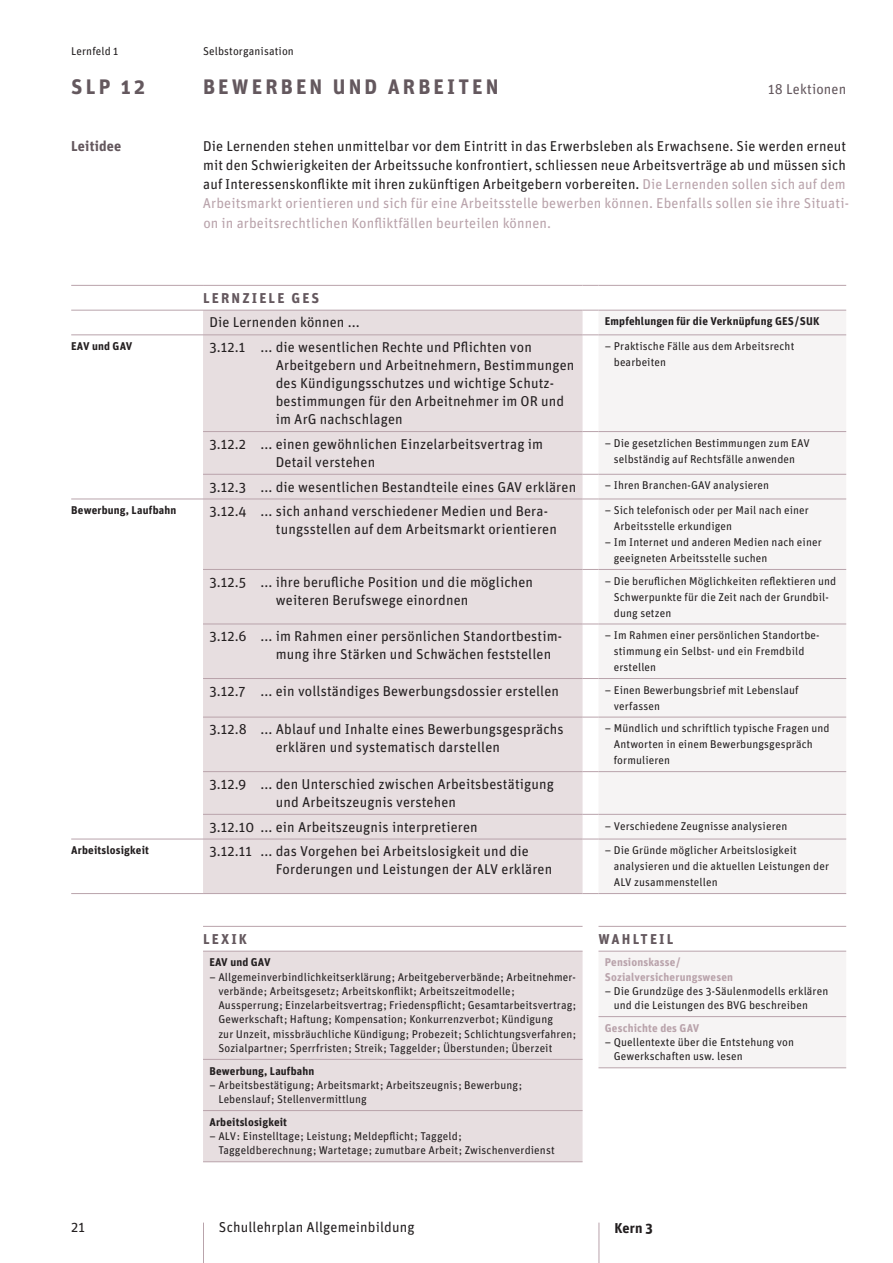
<style>
.page{position:relative;width:893px;height:1263px;background:#fff}
.page>*{position:absolute;margin:0;border:0;box-sizing:border-box;transform-origin:0 0}
.t1{font:700 21px "Unit";letter-spacing:.15em;color:#64585e}
.t2{font:14.25px/18px "Unit";letter-spacing:.01em;color:#231f20}
.t3{font:700 14.25px "Unit";letter-spacing:.15em;color:#64585e}
.t4{font:14.25px "Unit";letter-spacing:.01em;color:#64585e}
.t5{font:700 14.25px "Unit";color:#231f20}
.t6{font:11.25px/15.9px "Unit";letter-spacing:.01em;color:#231f20}
.t7{font:700 11.25px "Unit";letter-spacing:.015em;color:#231f20}
.t8{font:700 11.25px/14.2px "Unit";letter-spacing:.015em;color:#b9a3ab}
.s1{color:#b9a3ab}
</style>
<div class="page">
<hr style="left:203px;top:1222px;width:1px;height:41px;background:#b9a3ab">
<hr style="left:598px;top:1222px;width:1px;height:41px;background:#b9a3ab">
<div style="left:203px;top:311px;width:380px;height:582px;background:#e7dee0"></div>
<div style="left:598px;top:311px;width:248px;height:582px;background:#f6f4f4"></div>
<hr style="left:203px;top:431px;width:380px;height:1px;background:#b9a3ab">
<svg style="left:583px;top:431px;width:15px;height:1px"></svg>
<hr style="left:203px;top:474px;width:380px;height:1px;background:#b9a3ab">
<svg style="left:583px;top:474px;width:15px;height:1px"></svg>
<hr style="left:598px;top:474px;width:248px;height:1px;background:#b9a3ab">
<hr style="left:203px;top:499px;width:380px;height:1px;background:#b9a3ab">
<svg style="left:583px;top:499px;width:15px;height:1px"></svg>
<hr style="left:598px;top:499px;width:248px;height:1px;background:#b9a3ab">
<hr style="left:598px;top:431px;width:248px;height:1px;background:#b9a3ab">
<hr style="left:598px;top:335px;width:248px;height:1px;background:#b9a3ab">
<hr style="left:203px;top:335px;width:380px;height:1px;background:#b9a3ab">
<svg style="left:583px;top:335px;width:15px;height:1px"></svg>
<hr style="left:71px;top:335px;width:132px;height:1px;background:#b9a3ab">
<svg style="left:71px;top:285px;width:775px;height:26px"></svg>
<hr style="left:598px;top:310px;width:248px;height:1px;background:#b9a3ab">
<hr style="left:71px;top:310px;width:132px;height:1px;background:#b9a3ab">
<hr style="left:71px;top:893px;width:132px;height:1px;background:#b9a3ab">
<hr style="left:203px;top:569px;width:380px;height:1px;background:#b9a3ab">
<hr style="left:203px;top:624px;width:380px;height:1px;background:#b9a3ab">
<hr style="left:203px;top:678px;width:380px;height:1px;background:#b9a3ab">
<hr style="left:203px;top:717px;width:380px;height:1px;background:#b9a3ab">
<hr style="left:203px;top:771px;width:380px;height:1px;background:#b9a3ab">
<hr style="left:203px;top:814px;width:380px;height:1px;background:#b9a3ab">
<hr style="left:203px;top:839px;width:380px;height:1px;background:#b9a3ab">
<hr style="left:203px;top:893px;width:380px;height:1px;background:#b9a3ab">
<svg style="left:583px;top:569px;width:15px;height:1px"></svg>
<svg style="left:583px;top:624px;width:15px;height:1px"></svg>
<svg style="left:583px;top:678px;width:15px;height:1px"></svg>
<svg style="left:583px;top:717px;width:15px;height:1px"></svg>
<svg style="left:583px;top:771px;width:15px;height:1px"></svg>
<svg style="left:583px;top:814px;width:15px;height:1px"></svg>
<svg style="left:583px;top:839px;width:15px;height:1px"></svg>
<svg style="left:583px;top:893px;width:15px;height:1px"></svg>
<hr style="left:598px;top:569px;width:248px;height:1px;background:#b9a3ab">
<hr style="left:598px;top:624px;width:248px;height:1px;background:#b9a3ab">
<hr style="left:598px;top:678px;width:248px;height:1px;background:#b9a3ab">
<hr style="left:598px;top:717px;width:248px;height:1px;background:#b9a3ab">
<hr style="left:598px;top:771px;width:248px;height:1px;background:#b9a3ab">
<hr style="left:598px;top:814px;width:248px;height:1px;background:#b9a3ab">
<hr style="left:598px;top:839px;width:248px;height:1px;background:#b9a3ab">
<hr style="left:598px;top:893px;width:248px;height:1px;background:#b9a3ab">
<hr style="left:71px;top:499px;width:132px;height:1px;background:#b9a3ab">
<hr style="left:71px;top:839px;width:132px;height:1px;background:#b9a3ab">
<div style="left:203px;top:952px;width:380px;height:209px;background:#e7dee0"></div>
<hr style="left:203px;top:926px;width:380px;height:1px;background:#b9a3ab">
<hr style="left:203px;top:951px;width:380px;height:1px;background:#b9a3ab">
<hr style="left:203px;top:1059px;width:380px;height:1px;background:#b9a3ab">
<hr style="left:203px;top:1110px;width:380px;height:1px;background:#b9a3ab">
<hr style="left:203px;top:1161px;width:380px;height:1px;background:#b9a3ab">
<div style="left:598px;top:952px;width:248px;height:115px;background:#f6f4f4"></div>
<hr style="left:598px;top:1016px;width:248px;height:1px;background:#b9a3ab">
<hr style="left:598px;top:1067px;width:248px;height:1px;background:#b9a3ab">
<hr style="left:598px;top:926px;width:248px;height:1px;background:#b9a3ab">
<hr style="left:598px;top:951px;width:248px;height:1px;background:#b9a3ab">
<p class="t6" style="left:71px;top:43px;width:49px">Lernfeld 1</p>
<p class="t6" style="left:203px;top:43px;width:92px">Selbstorganisation</p>
<h1 class="t1" style="left:71px;top:73px;width:75px">SL P 12</h1>
<h1 class="t1" style="left:203px;top:73px;width:297px">Bewerben und Arbeiten</h1>
<p class="t4" style="left:768px;top:80px;width:79px">18 Lektionen</p>
<p class="t3" style="left:71px;top:137px;width:52px">Leitidee</p>
<p class="t2" style="left:203px;top:136px;width:648px;line-height:19.2px">Die Lernenden stehen unmittelbar vor dem Eintritt in das Erwerbsleben als Erwachsene. Sie werden erneut mit den Schwierigkeiten der Arbeitssuche konfrontiert, schliessen neue Arbeitsverträge ab und müssen sich auf Interessenskonflikte mit ihren zukünftigen Arbeitgebern vorbereiten. <span class="s1">Die Lernenden sollen sich auf dem Arbeitsmarkt orientieren und sich für eine Arbeitsstelle bewerben können. Ebenfalls sollen sie ihre Situati&shy;on in arbeitsrechtlichen Konfliktfällen beurteilen können.</span></p>
<p class="t3" style="left:203px;top:289px;width:99px">L ernziele GES</p>
<p class="t2" style="left:209px;top:313px;width:152px">Die Lernenden können ...</p>
<p class="t7" style="left:605px;top:314px;width:176px">Empfehlungen für die Verknüpfung GES</p>
<p class="t7" style="left:795px;top:314px;width:26px">/ SU K</p>
<p class="t7" style="left:71px;top:339px;width:62px">EAV und GAV</p>
<p class="t2" style="left:276px;top:338px;width:300px;text-indent:-66px">3.12.1 ... die wesentlichen Rechte und Pflichten von Arbeitgebern und Arbeitnehmern, Bestimmungen des Kündigungsschutzes und wichtige Schutz&shy;bestimmungen für den Arbeitnehmer im OR und im ArG nachschlagen</p>
<p class="t6" style="left:614px;top:338px;width:182px;text-indent:-9px">– Praktische Fälle aus dem Arbeitsrecht bearbeiten</p>
<p class="t2" style="left:276px;top:435px;width:269px;text-indent:-66px">3.12.2 ... einen gewöhnlichen Einzelarbeitsvertrag im<br>Detail verstehen</p>
<p class="t6" style="left:605px;top:435px;width:206px;text-align:center">– Die gesetzlichen Bestimmungen zum EAV selbständig auf Rechtsfälle anwenden</p>
<p class="t2" style="left:209px;top:477px;width:368px">3.12.3 ... die wesentlichen Bestandteile eines GAV erklären</p>
<p class="t6" style="left:605px;top:477px;width:166px">– Ihren Branchen-GAV analysieren</p>
<p class="t7" style="left:71px;top:503px;width:107px">Bewerbung, Laufbahn</p>
<p class="t2" style="left:276px;top:502px;width:283px;text-indent:-66px">3.12.4 ... sich anhand verschiedener Medien und Bera&shy;tungsstellen auf dem Arbeitsmarkt orientieren</p>
<p class="t6" style="left:614px;top:502px;width:197px;text-indent:-9px">– Sich telefonisch oder per Mail nach einer<br>Arbeitsstelle erkundigen</p>
<p class="t6" style="left:614px;top:534px;width:209px;text-indent:-9px">– Im Internet und anderen Medien nach einer geeigneten Arbeitsstelle suchen</p>
<p class="t2" style="left:209px;top:573px;width:325px;text-align:center">3.12.5 ... ihre berufliche Position und die möglichen weiteren Berufswege einordnen</p>
<p class="t6" style="left:614px;top:573px;width:224px;text-indent:-9px">– Die beruflichen Möglichkeiten reflektieren und<br>Schwerpunkte für die Zeit nach der Grundbil&shy;dung setzen</p>
<p class="t2" style="left:276px;top:627px;width:288px;text-indent:-66px">3.12.6 ... im Rahmen einer persönlichen Standortbestim&shy;mung ihre Stärken und Schwächen feststellen</p>
<p class="t6" style="left:614px;top:627px;width:207px;text-indent:-9px">– Im Rahmen einer persönlichen Standortbe&shy;stimmung ein Selbst- und ein Fremdbild erstellen</p>
<p class="t2" style="left:209px;top:682px;width:351px">3.12.7 ... ein vollständiges Bewerbungsdossier erstellen</p>
<p class="t6" style="left:614px;top:682px;width:186px;text-indent:-9px">– Einen Bewerbungsbrief mit Lebenslauf verfassen</p>
<p class="t2" style="left:209px;top:720px;width:356px;text-align:center">3.12.8 ... Ablauf und Inhalte eines Bewerbungsgesprächs erklären und systematisch darstellen</p>
<p class="t6" style="left:614px;top:720px;width:217px;text-indent:-9px">– Mündlich und schriftlich typische Fragen und<br>Antworten in einem Bewerbungsgespräch formulieren</p>
<p class="t2" style="left:276px;top:775px;width:280px;text-indent:-66px">3.12.9 ... den Unterschied zwischen Arbeitsbestätigung und Arbeitszeugnis verstehen</p>
<p class="t2" style="left:209px;top:817px;width:270px">3.12.10 ... ein Arbeitszeugnis interpretieren</p>
<p class="t6" style="left:605px;top:817px;width:184px">– Verschiedene Zeugnisse analysieren</p>
<p class="t7" style="left:71px;top:843px;width:79px">Arbeitslosigkeit</p>
<p class="t2" style="left:276px;top:842px;width:278px;text-indent:-66px">3.12.11 ... das Vorgehen bei Arbeitslosigkeit und die<br>Forderungen und Leistungen der ALV erklären</p>
<p class="t6" style="left:614px;top:842px;width:217px;text-indent:-9px">– Die Gründe möglicher Arbeitslosigkeit analysieren und die aktuellen Leistungen der<br>ALV zusammenstellen</p>
<p class="t3" style="left:203px;top:930px;width:44px">L exik</p>
<p class="t7" style="left:209px;top:955px;width:62px">EAV und GAV</p>
<p class="t6" style="left:218px;top:969px;width:359px;line-height:14.2px;text-indent:-9px">– Allgemeinverbindlichkeitserklärung; Arbeitgeberverbände; Arbeitnehmer&shy;verbände; Arbeitsgesetz; Arbeitskonflikt; Arbeitszeitmodelle; Aussperrung; Einzelarbeitsvertrag; Friedenspflicht; Gesamtarbeitsvertrag; Gewerkschaft; Haftung; Kompensation; Konkurrenzverbot; Kündigung<br>zur Unzeit, missbräuchliche Kündigung; Probezeit; Schlichtungsverfahren; Sozialpartner; Sperrfristen; Streik; Taggelder; Überstunden; Überzeit</p>
<p class="t7" style="left:209px;top:1064px;width:107px">Bewerbung, Laufbahn</p>
<p class="t6" style="left:218px;top:1078px;width:305px;line-height:14.2px;text-indent:-9px">– Arbeitsbestätigung; Arbeitsmarkt; Arbeitszeugnis; Bewerbung;<br>Lebenslauf; Stellenvermittlung</p>
<p class="t7" style="left:209px;top:1115px;width:79px">Arbeitslosigkeit</p>
<p class="t6" style="left:218px;top:1129px;width:338px;line-height:14.2px;text-indent:-9px">– ALV: Einstelltage; Leistung; Meldepflicht; Taggeld;<br>Taggeldberechnung; Wartetage; zumutbare Arbeit; Zwischenverdienst</p>
<p class="t3" style="left:598px;top:930px;width:77px">Wahlteil</p>
<p class="t8" style="left:605px;top:955px;width:130px">Pensionskasse/<br>Sozialversicherungswesen</p>
<p class="t6" style="left:614px;top:984px;width:216px;line-height:14.2px;text-indent:-9px">– Die Grundzüge des 3-Säulenmodells erklären und die Leistungen des BVG beschreiben</p>
<p class="t8" style="left:605px;top:1020px;width:96px">Geschichte des GAV</p>
<p class="t6" style="left:614px;top:1035px;width:182px;line-height:14.2px;text-indent:-9px">– Quellentexte über die Entstehung von<br>Gewerkschaften usw. lesen</p>
<p class="t2" style="left:71px;top:1218px;width:15px">21</p>
<p class="t2" style="left:219px;top:1218px;width:197px">Schullehrplan Allgemeinbildung</p>
<p class="t5" style="left:614px;top:1219px;width:40px">Kern 3</p>
</div>
